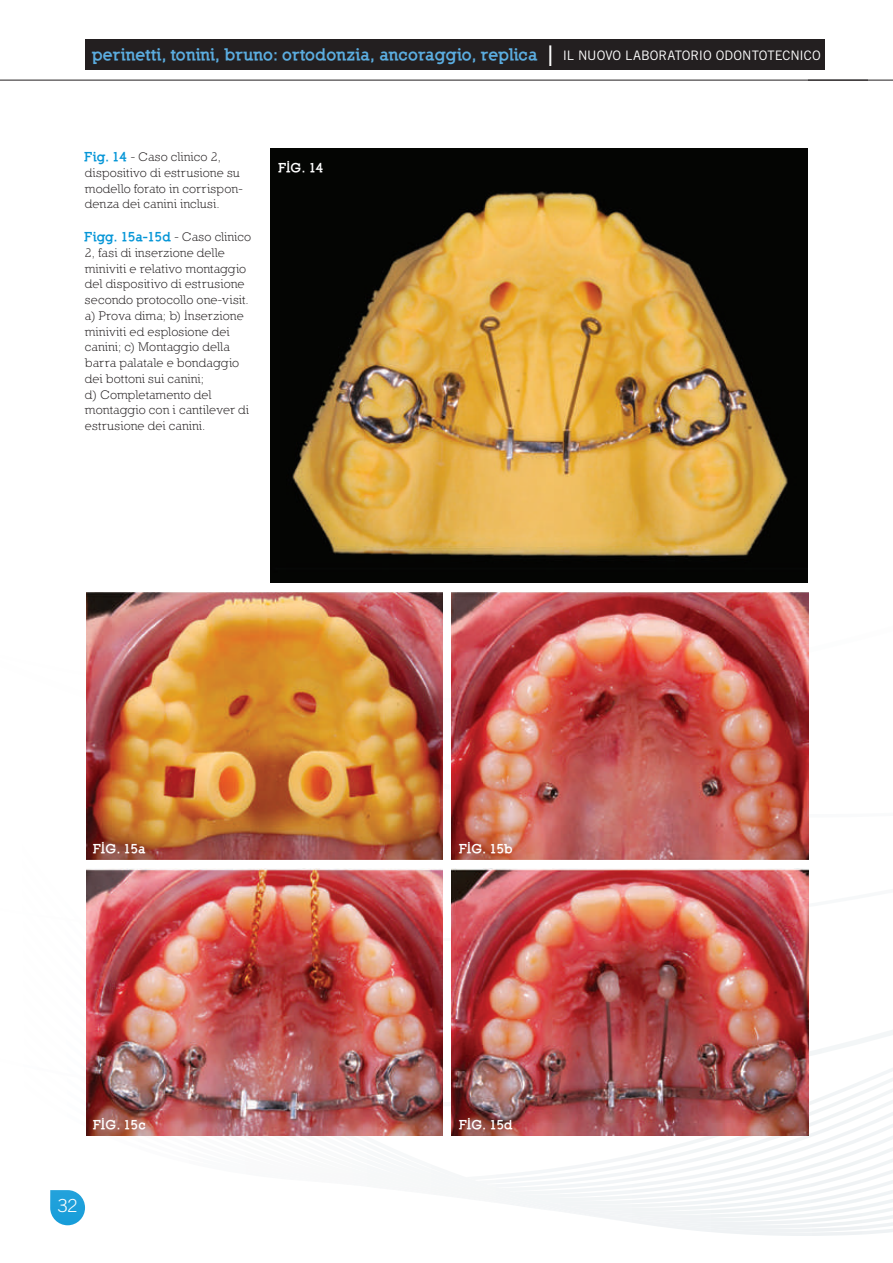
<style>
.page{position:relative;width:893px;height:1263px;background:#fff}
.page>*{position:absolute;margin:0;border:0;box-sizing:border-box;transform-origin:0 0}
.t1{font:300 18px "Trade Gothic";color:#fff}
.t2{font:900 16.5px "Nilland";letter-spacing:.005em;color:#5bade0}
.t3{font:12.75px/15.8px "Nilland";letter-spacing:.005em;color:#231f20}
.t4{font:900 12.75px "Nilland";letter-spacing:.02em;color:#fff}
.s1{font-family:"Trade Gothic";font-weight:300;font-size:28.5px;color:#fff}
.s2{font-family:"Trade Gothic";font-weight:400;font-size:13.05px;color:#fff}
.s3{font-weight:900;color:#0696d7}
</style>
<div class="page">
<hr style="left:0;top:80px;width:868px;height:1px;background:#231f20">
<hr style="left:808px;top:80px;width:85px;height:1px;background:#231f20">
<div style="left:85px;top:39px;width:740px;height:30px;background:#231f20"></div>
<img style="left:270px;top:149px;width:538px;height:434px">
<img style="left:86px;top:592px;width:356px;height:268px">
<img style="left:451px;top:592px;width:357px;height:268px">
<img style="left:86px;top:868px;width:356px;height:268px">
<img style="left:451px;top:868px;width:357px;height:268px">
<p class="t2" style="left:92px;top:44px;width:730px">perinetti, tonini, bruno: ortodonzia, ancoraggio, replica <span class="s1">I</span> <span class="s2">IL NUOVO LABORATORIO ODONTOTECNICO</span></p>
<p class="t3" style="left:85px;top:149px;width:159px"><span class="s3">Fig. 14</span> - Caso clinico 2, dispositivo di estrusione su modello forato in corrispon&shy;denza dei canini inclusi.</p>
<p class="t3" style="left:85px;top:229px;width:168px"><span class="s3">Figg. 15a-15d</span> - Caso clinico<br>2, fasi di inserzione delle miniviti e relativo montaggio del dispositivo di estrusione secondo protocollo one-visit. a) Prova dima; b) Inserzione miniviti ed esplosione dei canini; c) Montaggio della barra palatale e bondaggio dei bottoni sui canini;<br>d) Completamento del montaggio con i cantilever di estrusione dei canini.</p>
<p class="t4" style="left:279px;top:160px;width:46px">FIG. 14</p>
<p class="t4" style="left:94px;top:840px;width:54px">FIG. 15a</p>
<p class="t4" style="left:459px;top:840px;width:55px">FIG. 15b</p>
<p class="t4" style="left:94px;top:1116px;width:54px">FIG. 15c</p>
<p class="t4" style="left:459px;top:1116px;width:55px">FIG. 15d</p>
<h1 class="t1" style="left:58px;top:1195px;width:21px">32</h1>
</div>
